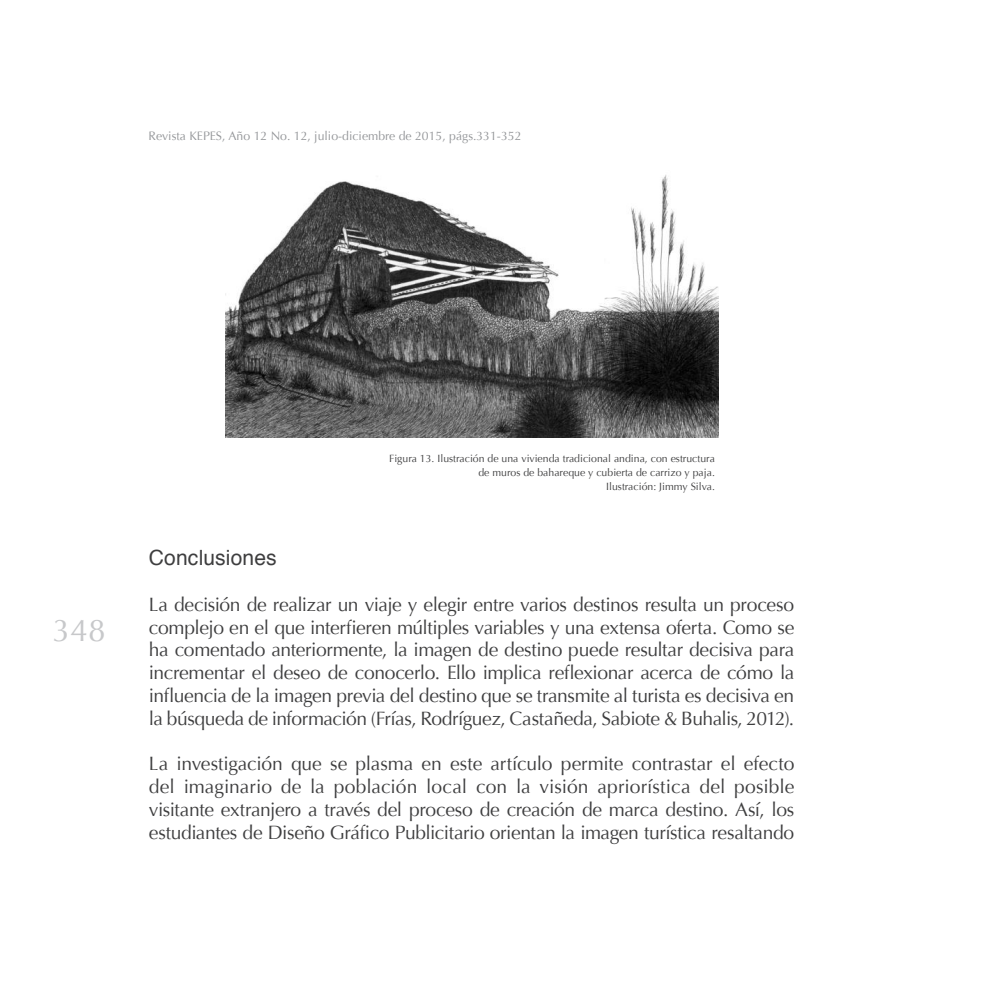
<style>
.page{position:relative;width:993px;height:993px;background:#fff}
.page>*{position:absolute;margin:0;border:0;box-sizing:border-box;transform-origin:0 0}
.t1{font:31.5px "Optima";color:#c7c8ca}
.t2{font:21px "Helvetica";letter-spacing:.005em;color:#3e3e3f}
.t3{font:19.25px/22.8px "Optima";letter-spacing:-.025em;color:#3e3e3f;text-align:justify}
.t4{font:12.25px "Optima";color:#939598}
.t5{font:10.5px/14px "Optima";color:#3e3e3f;text-align:right}
</style>
<div class="page">
<img style="left:225px;top:175px;width:492px;height:263px">
<p class="t4" style="left:148px;top:129px;width:374px">Revista KEPES, Año 12 No. 12, julio-diciembre de 2015, págs.331-352</p>
<h1 class="t1" style="left:53px;top:612px;width:54px">348</h1>
<p class="t5" style="left:389px;top:452px;width:327px">Figura 13. Ilustración de una vivienda tradicional andina, con estructura de muros de bahareque y cubierta de carrizo y paja.<br>Ilustración: Jimmy Silva.</p>
<p class="t2" style="left:149px;top:541px;width:129px">Conclusiones</p>
<p class="t3" style="left:149px;top:593px;width:646px">La decisión de realizar un viaje y elegir entre varios destinos resulta un proceso complejo en el que interfieren múltiples variables y una extensa oferta. Como se ha comentado anteriormente, la imagen de destino puede resultar decisiva para incrementar el deseo de conocerlo. Ello implica reflexionar acerca de cómo la influencia de la imagen previa del destino que se transmite al turista es decisiva en la búsqueda de información (Frías, Rodríguez, Castañeda, Sabiote &amp; Buhalis, 2012).</p>
<p class="t3" style="left:149px;top:752px;width:646px">La investigación que se plasma en este artículo permite contrastar el efecto del imaginario de la población local con la visión apriorística del posible visitante extranjero a través del proceso de creación de marca destino. Así, los estudiantes de Diseño Gráfico Publicitario orientan la imagen turística resaltando</p>
</div>
